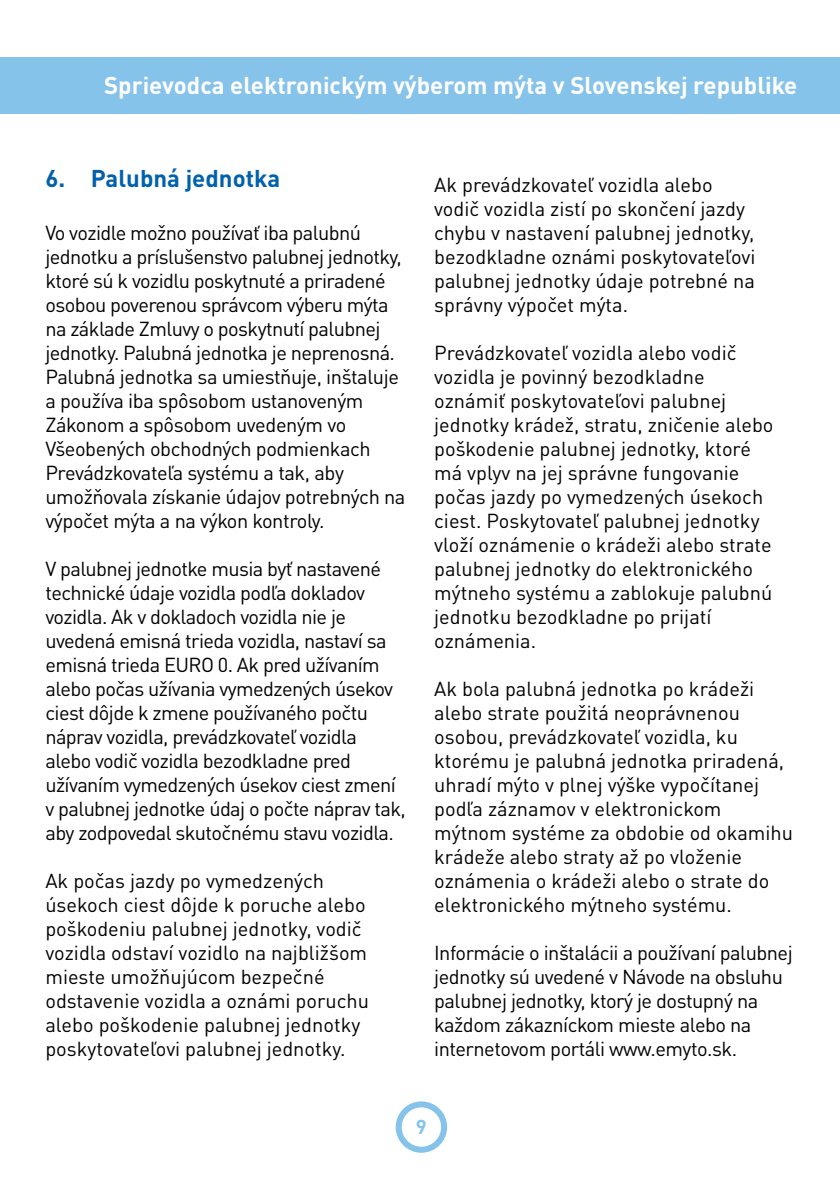
<style>
.page{position:relative;width:840px;height:1191px;background:#fff}
.page>*{position:absolute;margin:0;border:0;box-sizing:border-box;transform-origin:0 0}
.t1{font:700 24px "DIN Pro";color:#fff}
.t2{font:700 24px "DIN Pro";color:#0061ac}
.t3{font:20px/24px "DIN Pro";letter-spacing:-.01em;color:#000}
.t4{font:20px/24px "DIN Pro";letter-spacing:-.03em;color:#000}
.t5{font:700 20px "DIN Pro";color:#86c3eb}
</style>
<div class="page">
<div style="left:0;top:57px;width:839px;height:56px;background:#86c3eb"></div>
<div style="left:395px;top:1101px;width:52px;height:51px;border:6px solid #86c3eb;border-radius:50%"></div>
<p class="t1" style="left:104px;top:65px;width:694px">Sprievodca elektronickým výberom mýta v Slovenskej republike</p>
<p class="t2" style="left:45px;top:158px;width:236px">6. Palubná jednotka</p>
<p class="t4" style="left:45px;top:219px;width:361px">Vo vozidle možno používať iba palubnú jednotku a príslušenstvo palubnej jednotky, ktoré sú k vozidlu poskytnuté a priradené osobou poverenou správcom výberu mýta na základe Zmluvy o poskytnutí palubnej jednotky. Palubná jednotka je neprenosná.<br>Palubná jednotka sa umiestňuje, inštaluje a používa iba spôsobom ustanoveným Zákonom a spôsobom uvedeným vo Všeobených obchodných podmienkach Prevádzkovateľa systému a tak, aby umožňovala získanie údajov potrebných na výpočet mýta a na výkon kontroly.</p>
<p class="t4" style="left:45px;top:555px;width:362px">V palubnej jednotke musia byť nastavené technické údaje vozidla podľa dokladov vozidla. Ak v dokladoch vozidla nie je uvedená emisná trieda vozidla, nastaví sa emisná trieda EURO 0. Ak pred užívaním alebo počas užívania vymedzených úsekov ciest dôjde k zmene používaného počtu náprav vozidla, prevádzkovateľ vozidla alebo vodič vozidla bezodkladne pred užívaním vymedzených úsekov ciest zmení v palubnej jednotke údaj o počte náprav tak, aby zodpovedal skutočnému stavu vozidla.</p>
<p class="t3" style="left:45px;top:867px;width:325px">Ak počas jazdy po vymedzených úsekoch ciest dôjde k poruche alebo poškodeniu palubnej jednotky, vodič vozidla odstaví vozidlo na najbližšom mieste umožňujúcom bezpečné odstavenie vozidla a oznámi poruchu alebo poškodenie palubnej jednotky poskytovateľovi palubnej jednotky.</p>
<p class="t3" style="left:434px;top:171px;width:322px">Ak prevádzkovateľ vozidla alebo vodič vozidla zistí po skončení jazdy chybu v nastavení palubnej jednotky, bezodkladne oznámi poskytovateľovi palubnej jednotky údaje potrebné na správny výpočet mýta.</p>
<p class="t3" style="left:434px;top:339px;width:341px">Prevádzkovateľ vozidla alebo vodič vozidla je povinný bezodkladne oznámiť poskytovateľovi palubnej jednotky krádež, stratu, zničenie alebo poškodenie palubnej jednotky, ktoré má vplyv na jej správne fungovanie počas jazdy po vymedzených úsekoch ciest. Poskytovateľ palubnej jednotky vloží oznámenie o krádeži alebo strate palubnej jednotky do elektronického mýtneho systému a zablokuje palubnú jednotku bezodkladne po prijatí oznámenia.</p>
<p class="t3" style="left:434px;top:675px;width:360px">Ak bola palubná jednotka po krádeži alebo strate použitá neoprávnenou osobou, prevádzkovateľ vozidla, ku ktorému je palubná jednotka priradená, uhradí mýto v plnej výške vypočítanej podľa záznamov v elektronickom mýtnom systéme za obdobie od okamihu krádeže alebo straty až po vloženie oznámenia o krádeži alebo o strate do elektronického mýtneho systému.</p>
<p class="t3" style="left:434px;top:939px;width:360px">Informácie o inštalácii a používaní palubnej jednotky sú uvedené v Návode na obsluhu palubnej jednotky, ktorý je dostupný na každom zákazníckom mieste alebo na internetovom portáli www.emyto.sk.</p>
<p class="t5" style="left:416px;top:1110px;width:12px">9</p>
</div>
